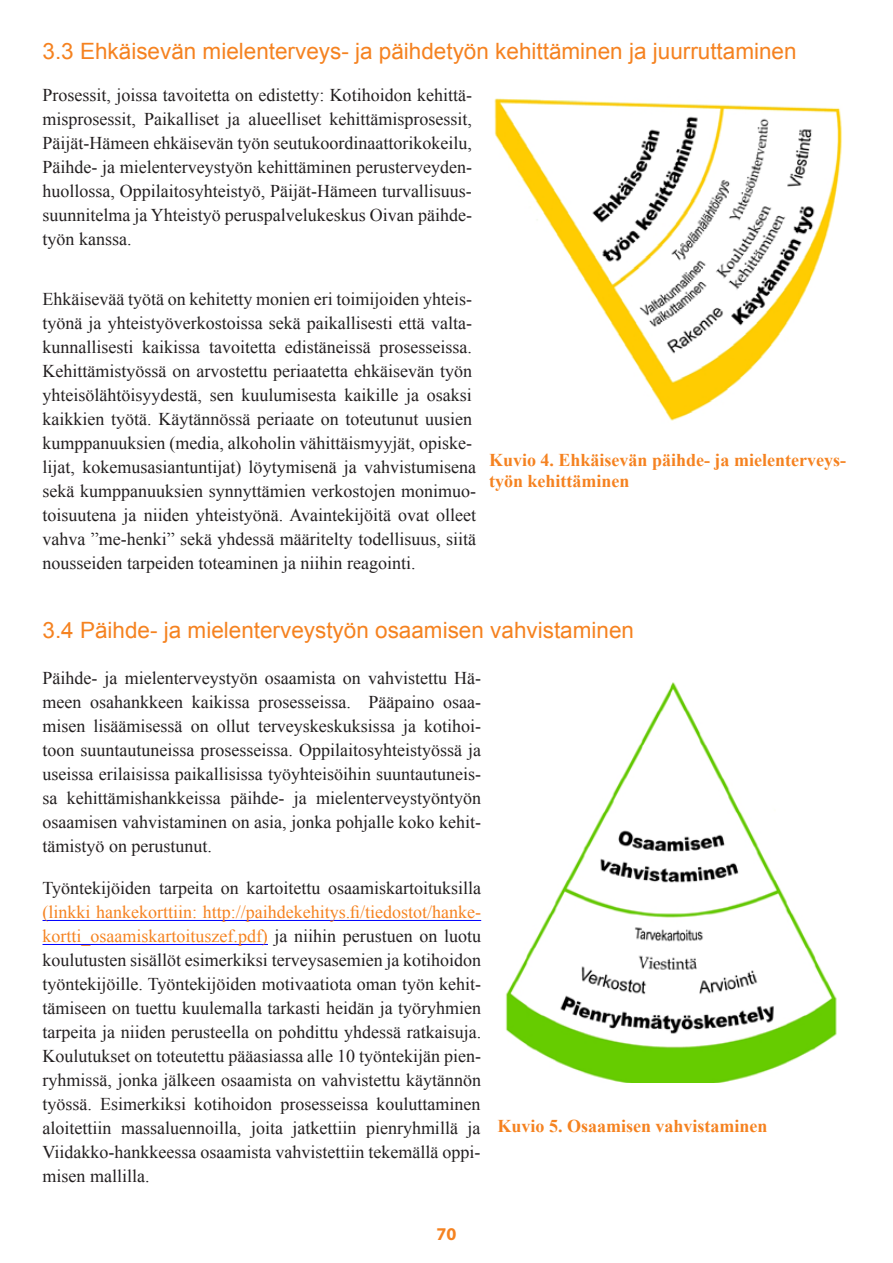
<style>
.page{position:relative;width:893px;height:1263px;background:#fff}
.page>*{position:absolute;margin:0;border:0;box-sizing:border-box;transform-origin:0 0}
.t1{font:22.5px "Arial";color:#f58220}
.t2{font:18px/24px "Times New Roman";color:#231f20;text-align:justify}
.t3{font:700 18px/21.6px "Times New Roman";color:#f58220}
.t4{font:700 18px "Myriad Pro";color:#f58220}
.s1{color:#f58220}
</style>
<div class="page">
<hr style="left:43px;top:920px;width:438px;height:1px;background:#00f">
<hr style="left:43px;top:944px;width:225px;height:1px;background:#00f">
<img style="left:494px;top:98px;width:348px;height:323px">
<img style="left:505px;top:682px;width:332px;height:401px">
<p class="t1" style="left:43px;top:36px;width:756px">3.3 Ehkäisevän mielenterveys- ja päihdetyön kehittäminen ja juurruttaminen</p>
<p class="t2" style="left:43px;top:83px;width:431px">Prosessit, joissa tavoitetta on edistetty: Kotihoidon kehittä&shy;misprosessit, Paikalliset ja alueelliset kehittämisprosessit, Päijät-Hämeen ehkäisevän työn seutukoordinaattorikokeilu, Päihde- ja mielenterveystyön kehittäminen perusterveyden&shy;huollossa, Oppilaitosyhteistyö, Päijät-Hämeen turvallisuus&shy;suunnitelma ja Yhteistyö peruspalvelukeskus Oivan päihde&shy;työn kanssa.</p>
<p class="t2" style="left:43px;top:287px;width:435px;text-align:left">Ehkäisevää työtä on kehitetty monien eri toimijoiden yhteis&shy;työnä ja yhteistyöverkostoissa sekä paikallisesti että valta&shy;kunnallisesti kaikissa tavoitetta edistäneissä prosesseissa.<br>Kehittämistyössä on arvostettu periaatetta ehkäisevän työn yhteisölähtöisyydestä, sen kuulumisesta kaikille ja osaksi kaikkien työtä. Käytännössä periaate on toteutunut uusien kumppanuuksien (media, alkoholin vähittäismyyjät, opiske&shy;lijat, kokemusasiantuntijat) löytymisenä ja vahvistumisena sekä kumppanuuksien synnyttämien verkostojen monimuo&shy;toisuutena ja niiden yhteistyönä. Avaintekijöitä ovat olleet vahva ”me-henki” sekä yhdessä määritelty todellisuus, siitä nousseiden tarpeiden toteaminen ja niihin reagointi.</p>
<p class="t3" style="left:489px;top:448px;width:358px">Kuvio 4. Ehkäisevän päihde- ja mielenterveys&shy;työn kehittäminen</p>
<p class="t1" style="left:43px;top:615px;width:593px">3.4 Päihde- ja mielenterveystyön osaamisen vahvistaminen</p>
<p class="t2" style="left:43px;top:666px;width:440px">Päihde- ja mielenterveystyön osaamista on vahvistettu Hä&shy;meen osahankkeen kaikissa prosesseissa. Pääpaino osaa&shy;misen lisäämisessä on ollut terveyskeskuksissa ja kotihoi&shy;toon suuntautuneissa prosesseissa. Oppilaitosyhteistyössä ja useissa erilaisissa paikallisissa työyhteisöihin suuntautuneis&shy;sa kehittämishankkeissa päihde- ja mielenterveystyöntyön osaamisen vahvistaminen on asia, jonka pohjalle koko kehit&shy;tämistyö on perustunut.</p>
<p class="t2" style="left:43px;top:876px;width:440px">Työntekijöiden tarpeita on kartoitettu osaamiskartoituksilla</p>
<p class="t2" style="left:43px;top:900px;width:440px"><span class="s1">(linkki hankekorttiin: http://paihdekehitys.fi/tiedostot/hanke&shy;kortti_osaamiskartoituszef.pdf)</span> ja niihin perustuen on luotu koulutusten sisällöt esimerkiksi terveysasemien ja kotihoidon työntekijöille. Työntekijöiden motivaatiota oman työn kehit&shy;tämiseen on tuettu kuulemalla tarkasti heidän ja työryhmien tarpeita ja niiden perusteella on pohdittu yhdessä ratkaisuja.<br>Koulutukset on toteutettu pääasiassa alle 10 työntekijän pien&shy;ryhmissä, jonka jälkeen osaamista on vahvistettu käytännön työssä. Esimerkiksi kotihoidon prosesseissa kouluttaminen aloitettiin massaluennoilla, joita jatkettiin pienryhmillä ja Viidakko-hankkeessa osaamista vahvistettiin tekemällä oppi&shy;misen mallilla.</p>
<p class="t3" style="left:497px;top:1115px;width:272px">Kuvio 5. Osaamisen vahvistaminen</p>
<p class="t4" style="left:436px;top:1222px;width:21px">70</p>
</div>
